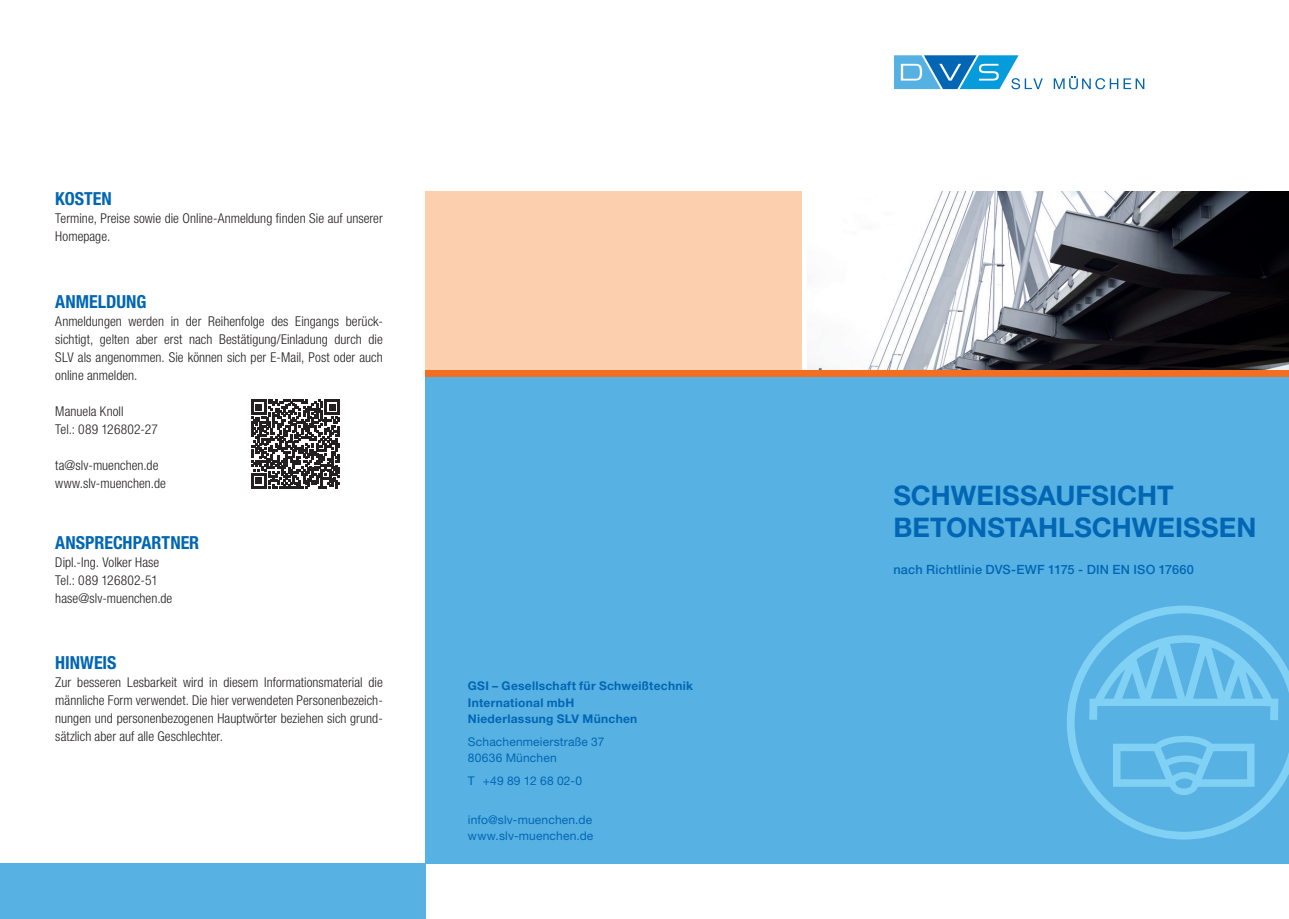
<style>
.page{position:relative;width:1289px;height:919px;background:#fff}
.page>*{position:absolute;margin:0;border:0;box-sizing:border-box;transform-origin:0 0}
.Titel_18{font:700 27px/32.4px "Helvetica Neue LT Std";color:#0166b3}
.Überschrift_innen_1{font:700 condensed 18px "Helvetica Neue LT Std";color:#0166b3}
.Fließtext_Block{font:300 condensed 13.5px/18px "Helvetica Neue LT Std";letter-spacing:.005em;color:#231f20;text-align:justify}
.Subtitel_2{font:500 12.75px "Helvetica Neue LT Std";letter-spacing:.01em;color:#0166b3}
.Anschrift{font:12px/16.5px "Helvetica Neue LT Std";letter-spacing:.015em;color:#0166b3}
.Firmierung{font:700 12px/16.5px "Helvetica Neue LT Std";letter-spacing:.025em;color:#0166b3}
</style>
<div class="page">
<div style="left:425px;top:370px;width:863px;height:493px;background:#58b1e3"></div>
<svg style="left:1053px;top:76px;width:91px;height:13px"></svg>
<svg style="left:894px;top:55px;width:148px;height:34px"></svg>
<div style="left:0;top:863px;width:425px;height:55px;background:#58b1e3"></div>
<img style="left:807px;top:191px;width:481px;height:179px">
<div style="left:425px;top:191px;width:376px;height:179px;background:#fccfae"></div>
<div style="left:425px;top:370px;width:863px;height:6px;background:#f36e21"></div>
<svg style="left:1067px;top:605px;width:221px;height:234px"></svg>
<svg style="left:1112px;top:735px;width:142px;height:60px"></svg>
<svg style="left:251px;top:399px;width:89px;height:89px"></svg>
<p class="Überschrift_innen_1" style="left:55px;top:188px;width:58px">KOSTEN</p>
<p class="Fließtext_Block" style="left:55px;top:209px;width:329px">Termine, Preise sowie die Online-Anmeldung finden Sie auf unserer<br>Homepage.</p>
<p class="Überschrift_innen_1" style="left:55px;top:291px;width:93px">ANMELDUNG</p>
<p class="Fließtext_Block" style="left:55px;top:312px;width:329px">Anmeldungen werden in der Reihenfolge des Eingangs berück&shy;sichtigt, gelten aber erst nach Bestätigung/Einladung durch die SLV als angenommen. Sie können sich per E-Mail, Post oder auch online anmelden.</p>
<p class="Fließtext_Block" style="left:55px;top:402px;width:70px">Manuela Knoll</p>
<p class="Fließtext_Block" style="left:55px;top:420px;width:104px">Tel.: 089 126802-27</p>
<p class="Fließtext_Block" style="left:55px;top:456px;width:105px">ta@slv-muenchen.de</p>
<p class="Fließtext_Block" style="left:55px;top:474px;width:112px">www.slv-muenchen.de</p>
<p class="Überschrift_innen_1" style="left:55px;top:531px;width:145px">ANSPRECHPARTNER</p>
<p class="Fließtext_Block" style="left:55px;top:553px;width:105px">Dipl.-Ing. Volker Hase</p>
<p class="Fließtext_Block" style="left:55px;top:571px;width:104px">Tel.: 089 126802-51</p>
<p class="Fließtext_Block" style="left:55px;top:589px;width:119px">hase@slv-muenchen.de</p>
<p class="Überschrift_innen_1" style="left:55px;top:651px;width:63px">HINWEIS</p>
<p class="Fließtext_Block" style="left:55px;top:673px;width:329px">Zur besseren Lesbarkeit wird in diesem Informationsmaterial die männliche Form verwendet. Die hier verwendeten Personenbezeich&shy;nungen und personenbezogenen Hauptwörter beziehen sich grund&shy;sätzlich aber auf alle Geschlechter.</p>
<p class="Firmierung" style="left:468px;top:677px;width:227px">GSI – Gesellschaft für Schweißtechnik<br>International mbH<br>Niederlassung SLV München</p>
<p class="Anschrift" style="left:468px;top:733px;width:138px">Schachenmeierstraße 37<br>80636 München</p>
<p class="Anschrift" style="left:468px;top:772px;width:116px">T +49 89 12 68 02-0</p>
<p class="Anschrift" style="left:468px;top:811px;width:127px">info@slv-muenchen.de www.slv-muenchen.de</p>
<p class="Titel_18" style="left:893px;top:478px;width:365px">SCHWEISSAUFSICHT<br>BETONSTAHLSCHWEISSEN</p>
<p class="Subtitel_2" style="left:893px;top:562px;width:302px">nach Richtlinie DVS-EWF 1175 - DIN EN ISO 17660</p>
</div>
